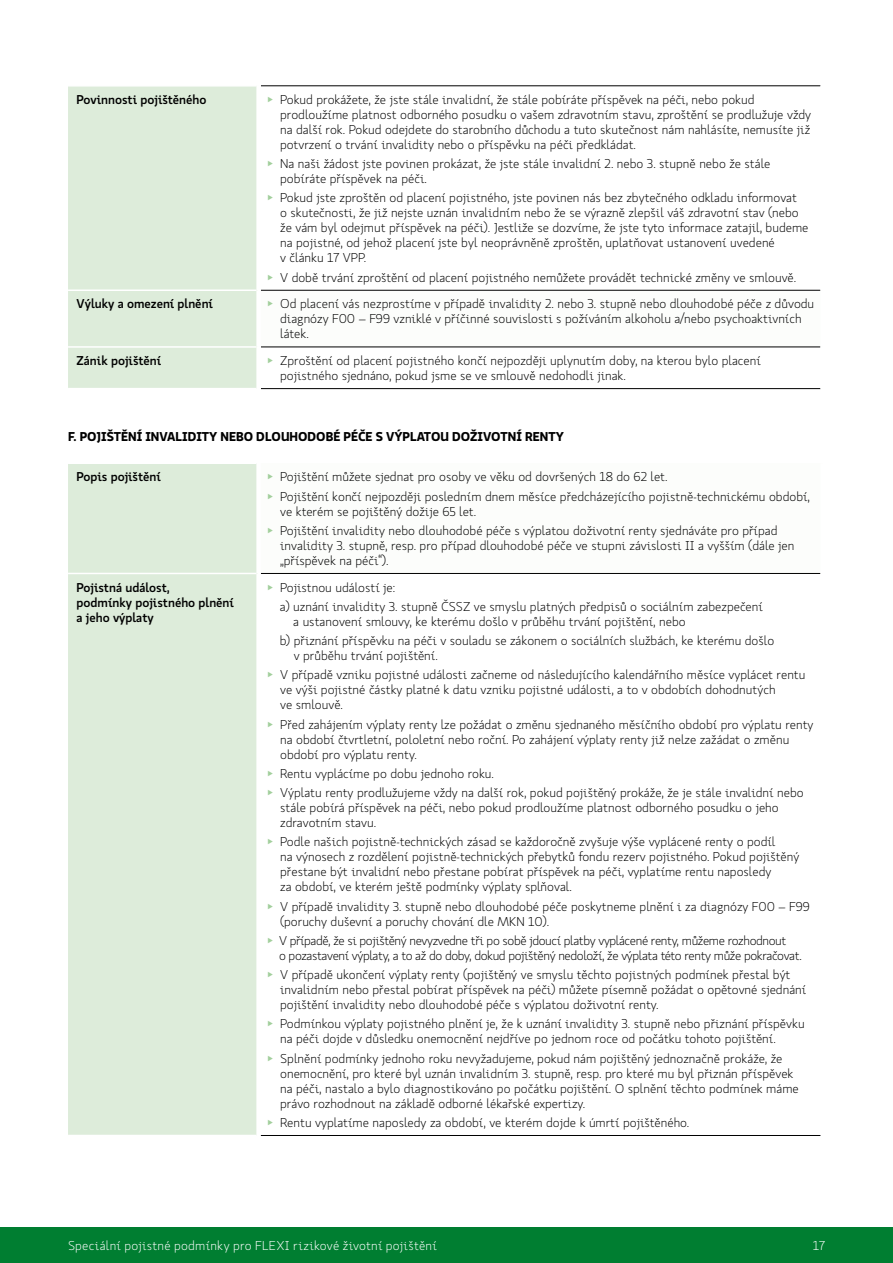
<style>
.page{position:relative;width:893px;height:1263px;background:#fff}
.page>*{position:absolute;margin:0;border:0;box-sizing:border-box;transform-origin:0 0}
.t1{font:300 12.75px/15px "Koop Pro";color:#000}
.t2{font:300 12.75px/15px "Koop Pro";letter-spacing:-.03em;color:#000}
.t3{font:500 12.75px/15px "Koop Pro";color:#000}
.t4{font:700 12.75px "Koop Pro";color:#000}
.t5{font:300 12.75px "Koop Pro";letter-spacing:.02em;color:#fff}
.s1{color:#a2cf9c}
</style>
<div class="page">
<div style="left:0;top:1227px;width:893px;height:36px;background:#007e31"></div>
<div style="left:68px;top:87px;width:188px;height:301px;background:#ddecda"></div>
<div style="left:259px;top:290px;width:564px;height:57px;background:#fcfdfb"></div>
<hr style="left:261px;top:290px;width:559px;height:1px;background:#000">
<hr style="left:261px;top:347px;width:559px;height:1px;background:#000">
<hr style="left:261px;top:388px;width:559px;height:1px;background:#000">
<hr style="left:68px;top:289px;width:188px;height:2px;background:#fff">
<hr style="left:68px;top:346px;width:188px;height:2px;background:#fff">
<hr style="left:261px;top:86px;width:559px;height:1px;background:#000">
<div style="left:820px;top:290px;width:5px;height:57px;background:#fff"></div>
<div style="left:256px;top:290px;width:5px;height:57px;background:#fff"></div>
<div style="left:68px;top:464px;width:188px;height:671px;background:#ddecda"></div>
<div style="left:259px;top:463px;width:564px;height:110px;background:#fcfdfb"></div>
<hr style="left:68px;top:573px;width:188px;height:1px;background:#fff">
<hr style="left:261px;top:573px;width:559px;height:1px;background:#000">
<hr style="left:261px;top:1135px;width:559px;height:1px;background:#000">
<div style="left:820px;top:463px;width:5px;height:110px;background:#fff"></div>
<div style="left:256px;top:462px;width:5px;height:111px;background:#fff"></div>
<p class="t3" style="left:77px;top:91px;width:131px">Povinnosti pojištěného</p>
<p class="t1" style="left:280px;top:92px;width:532px;text-indent:-13px"><span class="s1">▶</span> Pokud prokážete, že jste stále invalidní, že stále pobíráte příspěvek na péči, nebo pokud prodloužíme platnost odborného posudku o vašem zdravotním stavu, zproštění se prodlužuje vždy na další rok. Pokud odejdete do starobního důchodu a tuto skutečnost nám nahlásíte, nemusíte již potvrzení o trvání invalidity nebo o příspěvku na péči předkládat.</p>
<p class="t1" style="left:280px;top:156px;width:492px;text-indent:-13px"><span class="s1">▶</span> Na naši žádost jste povinen prokázat, že jste stále invalidní 2. nebo 3. stupně nebo že stále pobíráte příspěvek na péči.</p>
<p class="t1" style="left:280px;top:190px;width:530px;text-indent:-13px"><span class="s1">▶</span> Pokud jste zproštěn od placení pojistného, jste povinen nás bez zbytečného odkladu informovat<br>o skutečnosti, že již nejste uznán invalidním nebo že se výrazně zlepšil váš zdravotní stav (nebo že vám byl odejmut příspěvek na péči). Jestliže se dozvíme, že jste tyto informace zatajil, budeme na pojistné, od jehož placení jste byl neoprávněně zproštěn, uplatňovat ustanovení uvedené<br>v článku 17 VPP.</p>
<p class="t1" style="left:267px;top:270px;width:530px"><span class="s1">▶</span> V době trvání zproštění od placení pojistného nemůžete provádět technické změny ve smlouvě.</p>
<p class="t3" style="left:77px;top:296px;width:138px">Výluky a omezení plnění</p>
<p class="t1" style="left:280px;top:296px;width:536px;text-indent:-13px"><span class="s1">▶</span> Od placení vás nezprostíme v případě invalidity 2. nebo 3. stupně nebo dlouhodobé péče z důvodu diagnózy F00 – F99 vzniklé v příčinné souvislosti s požíváním alkoholu a/nebo psychoaktivních látek.</p>
<p class="t3" style="left:77px;top:353px;width:86px">Zánik pojištění</p>
<p class="t1" style="left:280px;top:353px;width:482px;text-indent:-13px"><span class="s1">▶</span> Zproštění od placení pojistného končí nejpozději uplynutím doby, na kterou bylo placení pojistného sjednáno, pokud jsme se ve smlouvě nedohodli jinak.</p>
<p class="t4" style="left:68px;top:428px;width:497px">F. POJIŠTĚNÍ INVALIDITY NEBO DLOUHODOBÉ PÉČE S VÝPLATOU DOŽIVOTNÍ RENTY</p>
<p class="t3" style="left:77px;top:469px;width:86px">Popis pojištění</p>
<p class="t1" style="left:267px;top:467px;width:544px;line-height:19.2px"><span class="s1">▶</span> Pojištění můžete sjednat pro osoby ve věku od dovršených 18 do 62 let.<br><span class="s1">▶</span> Pojištění končí nejpozději posledním dnem měsíce předcházejícího pojistně-technickému období,</p>
<p class="t1" style="left:267px;top:501px;width:512px;line-height:19.2px;text-indent:13px">ve kterém se pojištěný dožije 65 let.<br><span class="s1">▶</span> Pojištění invalidity nebo dlouhodobé péče s výplatou doživotní renty sjednáváte pro případ</p>
<p class="t1" style="left:280px;top:538px;width:516px">invalidity 3. stupně, resp. pro případ dlouhodobé péče ve stupni závislosti II a vyšším (dále jen „příspěvek na péči“).</p>
<p class="t3" style="left:77px;top:579px;width:159px">Pojistná událost,<br>podmínky pojistného plnění a jeho výplaty</p>
<p class="t1" style="left:280px;top:577px;width:485px;line-height:19.2px;text-indent:-13px"><span class="s1">▶</span> Pojistnou událostí je:<br>a) uznání invalidity 3. stupně ČSSZ ve smyslu platných předpisů o sociálním zabezpečení</p>
<p class="t1" style="left:280px;top:612px;width:496px;line-height:19.2px;text-indent:13px">a ustanovení smlouvy, ke kterému došlo v průběhu trvání pojištění, nebo<br>b) přiznání příspěvku na péči v souladu se zákonem o sociálních službách, ke kterému došlo</p>
<p class="t1" style="left:267px;top:646px;width:540px;line-height:19.2px;text-indent:27px">v průběhu trvání pojištění.<br><span class="s1">▶</span> V případě vzniku pojistné události začneme od následujícího kalendářního měsíce vyplácet rentu</p>
<p class="t1" style="left:280px;top:682px;width:497px">ve výši pojistné částky platné k datu vzniku pojistné události, a to v obdobích dohodnutých ve smlouvě.</p>
<p class="t1" style="left:280px;top:716px;width:535px;text-indent:-13px"><span class="s1">▶</span> Před zahájením výplaty renty lze požádat o změnu sjednaného měsíčního období pro výplatu renty na období čtvrtletní, pololetní nebo roční. Po zahájení výplaty renty již nelze zažádat o změnu období pro výplatu renty.</p>
<p class="t1" style="left:267px;top:764px;width:538px;line-height:19.2px"><span class="s1">▶</span> Rentu vyplácíme po dobu jednoho roku.<br><span class="s1">▶</span> Výplatu renty prodlužujeme vždy na další rok, pokud pojištěný prokáže, že je stále invalidní nebo</p>
<p class="t1" style="left:280px;top:800px;width:500px">stále pobírá příspěvek na péči, nebo pokud prodloužíme platnost odborného posudku o jeho zdravotním stavu.</p>
<p class="t1" style="left:280px;top:834px;width:521px;text-indent:-13px"><span class="s1">▶</span> Podle našich pojistně-technických zásad se každoročně zvyšuje výše vyplácené renty o podíl<br>na výnosech z rozdělení pojistně-technických přebytků fondu rezerv pojistného. Pokud pojištěný přestane být invalidní nebo přestane pobírat příspěvek na péči, vyplatíme rentu naposledy<br>za období, ve kterém ještě podmínky výplaty splňoval.</p>
<p class="t1" style="left:280px;top:898px;width:531px;text-indent:-13px"><span class="s1">▶</span> V případě invalidity 3. stupně nebo dlouhodobé péče poskytneme plnění i za diagnózy F00 – F99 (poruchy duševní a poruchy chování dle MKN 10).</p>
<p class="t2" style="left:279px;top:933px;width:524px;text-indent:-12px"><span class="s1">▶</span> V případě, že si pojištěný nevyzvedne tři po sobě jdoucí platby vyplácené renty, můžeme rozhodnout<br>o pozastavení výplaty, a to až do doby, dokud pojištěný nedoloží, že výplata této renty může pokračovat.</p>
<p class="t1" style="left:280px;top:967px;width:528px;text-indent:-13px"><span class="s1">▶</span> V případě ukončení výplaty renty (pojištěný ve smyslu těchto pojistných podmínek přestal být invalidním nebo přestal pobírat příspěvek na péči) můžete písemně požádat o opětovné sjednání pojištění invalidity nebo dlouhodobé péče s výplatou doživotní renty.</p>
<p class="t1" style="left:280px;top:1016px;width:526px;text-indent:-13px"><span class="s1">▶</span> Podmínkou výplaty pojistného plnění je, že k uznání invalidity 3. stupně nebo přiznání příspěvku na péči dojde v důsledku onemocnění nejdříve po jednom roce od počátku tohoto pojištění.</p>
<p class="t1" style="left:280px;top:1050px;width:520px;text-indent:-13px"><span class="s1">▶</span> Splnění podmínky jednoho roku nevyžadujeme, pokud nám pojištěný jednoznačně prokáže, že onemocnění, pro které byl uznán invalidním 3. stupně, resp. pro které mu byl přiznán příspěvek na péči, nastalo a bylo diagnostikováno po počátku pojištění. O splnění těchto podmínek máme právo rozhodnout na základě odborné lékařské expertizy.</p>
<p class="t1" style="left:267px;top:1115px;width:424px"><span class="s1">▶</span> Rentu vyplatíme naposledy za období, ve kterém dojde k úmrtí pojištěného.</p>
<p class="t5" style="left:68px;top:1237px;width:370px">Speciální pojistné podmínky pro FLEXI rizikové životní pojištění</p>
<p class="t5" style="left:813px;top:1237px;width:14px">17</p>
</div>
